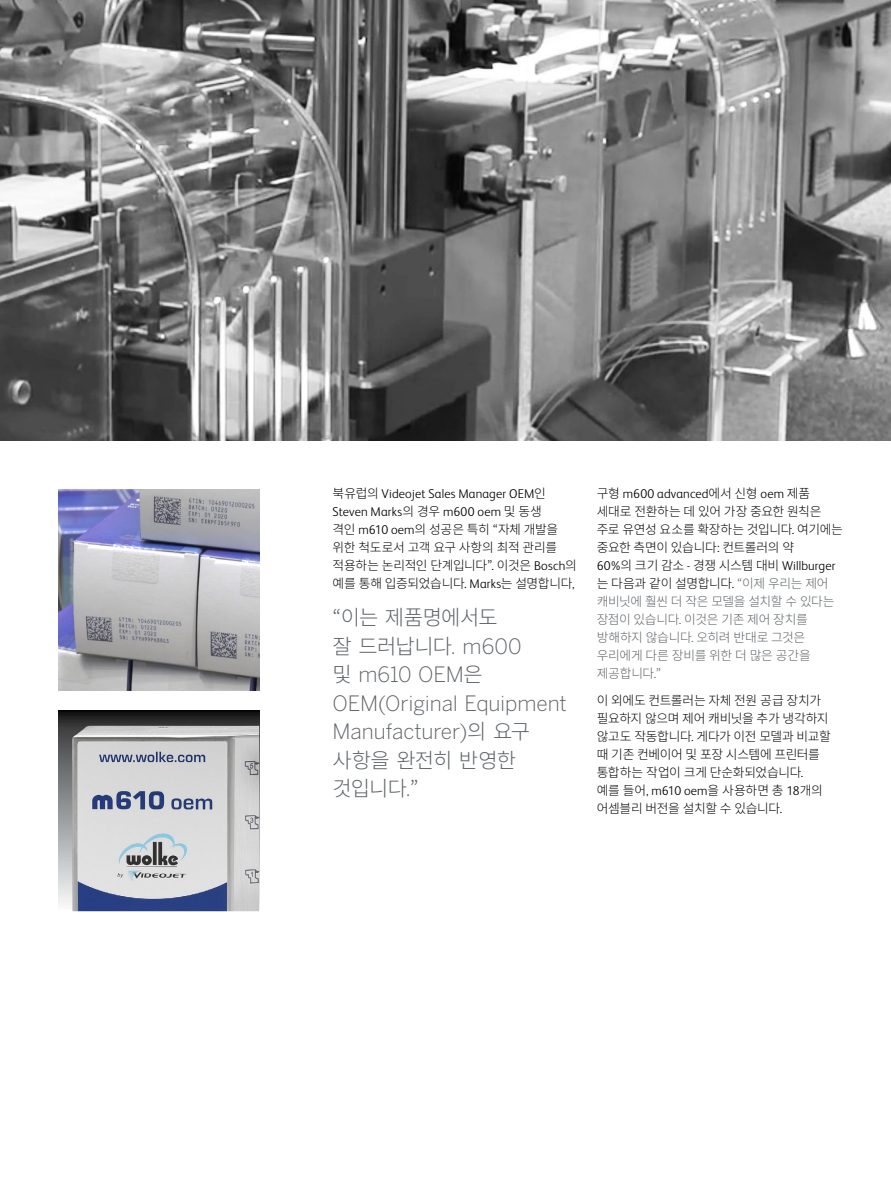
<style>
.page{position:relative;width:891px;height:1188px;background:#fff}
.page>*{position:absolute;margin:0;border:0;box-sizing:border-box;transform-origin:0 0}
.t1{font:300 21px/28.5px "Benton Gothic";letter-spacing:-.01em;color:#5e6367}
.t2{font:300 21px/28.5px "Noto Sans CJ Kkr";letter-spacing:-.035em;color:#5e6367}
.t3{font:300 12.75px/18px "Noto Sans CJ Kkr";letter-spacing:-.03em;color:#000}
.t4{font:300 12.75px/18px "FS Albert Pro";letter-spacing:.01em;color:#000}
.t5{font:300 12.75px/18px "Noto Sans CJ Kkr";letter-spacing:-.03em;color:#5e6367}
.s1{font-family:"Noto Sans CJ Kkr"}
.s2{font-family:"FS Albert Pro"}
.s3{font-family:"Benton Gothic"}
.s4{color:#000}
.s5{font-family:"FS Albert Pro";color:#000}
</style>
<div class="page">
<img style="left:0;top:0;width:891px;height:441px">
<img style="left:58px;top:489px;width:201px;height:201px">
<svg style="left:58px;top:710px;width:201px;height:195px"></svg>
<img style="left:72px;top:726px;width:187px;height:185px">
<p class="t4" style="left:333px;top:484px;width:215px"><span class="s1">북유럽의</span> Videojet Sales Manager OEM<span class="s1">인<br></span>Steven Marks<span class="s1">의 경우</span> m600 oem <span class="s1">및 동생</span></p>
<p class="t3" style="left:333px;top:521px;width:246px">격인 <span class="s2">m610 oem</span>의 성공은 특히 “자체 개발을 위한 척도로서 고객 요구 사항의 최적 관리를 적용하는 논리적인 단계입니다”<span class="s2">.</span> 이것은 <span class="s2">Bosch</span>의 예를 통해 입증되었습니다<span class="s2">. Marks</span>는 설명합니다<span class="s2">,</span></p>
<h1 class="t2" style="left:333px;top:604px;width:191px">“이는 제품명에서도 잘 드러납니다<span class="s3">. m600</span></h1>
<h1 class="t1" style="left:333px;top:661px;width:236px"><span class="s1">및</span> m610 OEM<span class="s1">은<br></span>OEM(Original Equipment<br>Manufacturer)<span class="s1">의 요구</span></h1>
<h1 class="t2" style="left:333px;top:746px;width:185px">사항을 완전히 반영한 것입니다<span class="s3">.</span>”</h1>
<p class="t4" style="left:597px;top:484px;width:215px"><span class="s1">구형</span> m600 advanced<span class="s1">에서 신형</span> oem <span class="s1">제품</span></p>
<p class="t3" style="left:597px;top:503px;width:248px">세대로 전환하는 데 있어 가장 중요한 원칙은 주로 유연성 요소를 확장하는 것입니다<span class="s2">.</span> 여기에는 중요한 측면이 있습니다<span class="s2">:</span> 컨트롤러의 약</p>
<p class="t4" style="left:597px;top:556px;width:240px">60%<span class="s1">의 크기 감소</span> - <span class="s1">경쟁 시스템 대비</span> Willburger</p>
<p class="t5" style="left:597px;top:575px;width:239px"><span class="s4">는 다음과 같이 설명합니다</span><span class="s5">.</span> “이제 우리는 제어 캐비닛에 훨씬 더 작은 모델을 설치할 수 있다는 장점이 있습니다<span class="s2">.</span> 이것은 기존 제어 장치를 방해하지 않습니다<span class="s2">.</span> 오히려 반대로 그것은 우리에게 다른 장비를 위한 더 많은 공간을 제공합니다<span class="s2">.</span>”</p>
<p class="t3" style="left:597px;top:691px;width:236px">이 외에도 컨트롤러는 자체 전원 공급 장치가 필요하지 않으며 제어 캐비닛을 추가 냉각하지 않고도 작동합니다<span class="s2">.</span> 게다가 이전 모델과 비교할 때 기존 컨베이어 및 포장 시스템에 프린터를 통합하는 작업이 크게 단순화되었습니다<span class="s2">.<br></span>예를 들어<span class="s2">, m610 oem</span>을 사용하면 총 <span class="s2">18</span>개의 어셈블리 버전을 설치할 수 있습니다<span class="s2">.</span></p>
</div>
